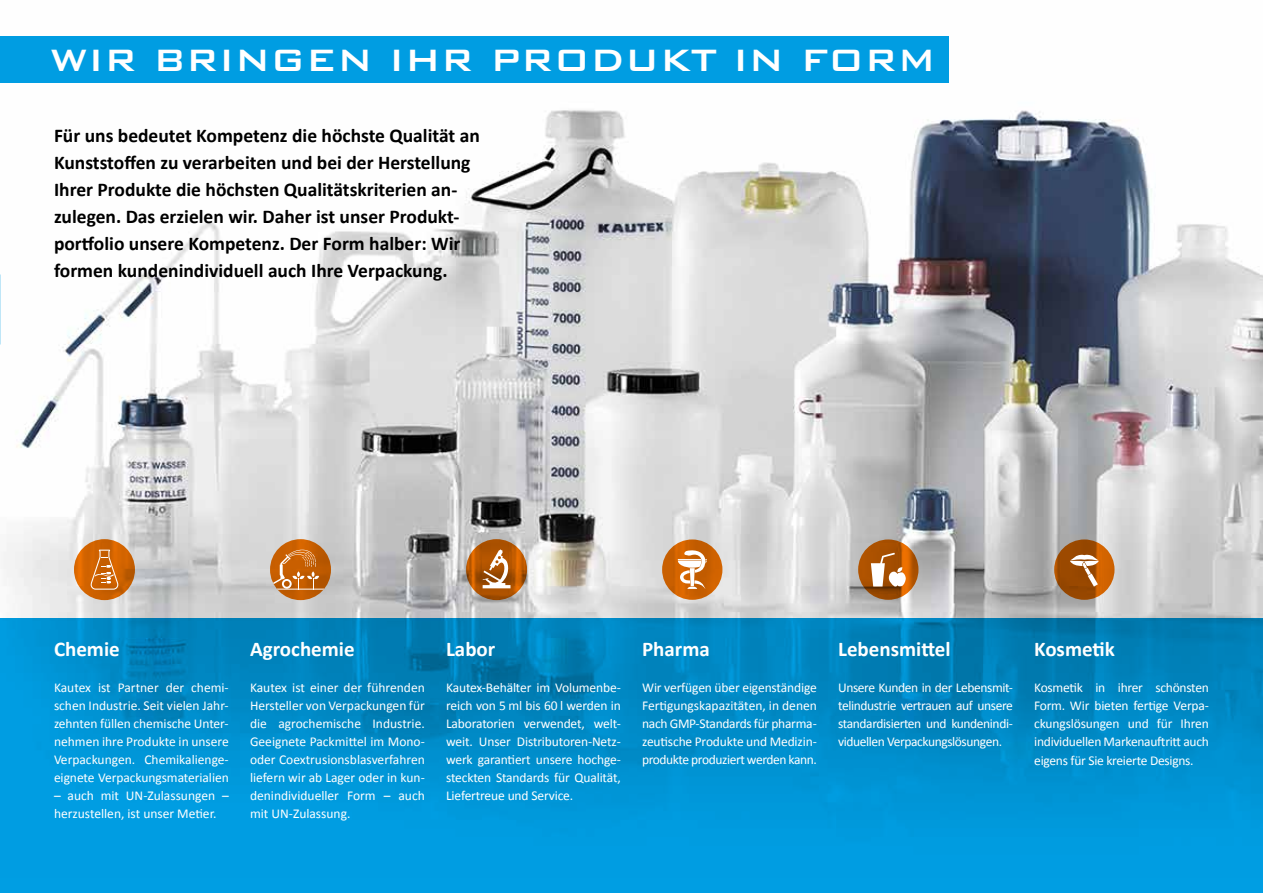
<style>
.page{position:relative;width:1263px;height:893px;background:#fff}
.page>*{position:absolute;margin:0;border:0;box-sizing:border-box;transform-origin:0 0}
.t1{font:500 41.25px "Bank Gothic BT";color:#fff}
.t2{font:700 21px "Calibri";color:#fff}
.t3{font:700 19.5px/27px "Calibri";color:#000}
.t4{font:13.5px/18px "Calibri";letter-spacing:-.01em;color:#fff;text-align:justify}
</style>
<div class="page">
<img style="left:0;top:36px;width:1263px;height:583px">
<div style="left:0;top:36px;width:948px;height:47px;background:#009ee3"></div>
<svg style="left:0;top:619px;width:1263px;height:274px;background:#008fcf"></svg>
<svg style="left:858px;top:539px;width:60px;height:61px;background:#ac5405"></svg>
<svg style="left:871px;top:553px;width:35px;height:34px"></svg>
<svg style="left:1054px;top:539px;width:60px;height:61px;background:#ac5304"></svg>
<svg style="left:1070px;top:554px;width:29px;height:33px"></svg>
<svg style="left:662px;top:539px;width:60px;height:61px;background:#cc6406"></svg>
<svg style="left:678px;top:549px;width:29px;height:40px"></svg>
<svg style="left:466px;top:539px;width:61px;height:61px;background:#b65805"></svg>
<svg style="left:483px;top:549px;width:27px;height:39px"></svg>
<svg style="left:74px;top:539px;width:61px;height:61px;background:#d06504"></svg>
<svg style="left:91px;top:550px;width:27px;height:40px"></svg>
<svg style="left:270px;top:539px;width:61px;height:61px"></svg>
<svg style="left:273px;top:549px;width:51px;height:41px;background:#cc772c"></svg>
<h1 class="t1" style="left:50px;top:38px;width:887px">WIR BRINGEN IHR PRODUKT IN FORM</h1>
<p class="t3" style="left:54px;top:122px;width:427px">Für uns bedeutet Kompetenz die höchste Qualität an Kunststoffen zu verarbeiten und bei der Herstellung Ihrer Produkte die höchsten Qualitätskriterien an&shy;zulegen. Das erzielen wir. Daher ist unser Produkt&shy;portfolio unsere Kompetenz. Der Form halber: Wir formen kundenindividuell auch Ihre Verpackung.</p>
<h2 class="t2" style="left:54px;top:635px;width:67px">Chemie</h2>
<p class="t4" style="left:54px;top:678px;width:176px">Kautex ist Partner der chemi&shy;schen Industrie. Seit vielen Jahr&shy;zehnten füllen chemische Unter&shy;nehmen ihre Produkte in unsere Verpackungen. Chemikalienge&shy;eignete Verpackungsmaterialien</p>
<p class="t4" style="left:54px;top:786px;width:176px">– auch mit UN-Zulassungen – herzustellen, ist unser Metier.</p>
<h2 class="t2" style="left:250px;top:635px;width:106px">Agrochemie</h2>
<p class="t4" style="left:250px;top:678px;width:176px">Kautex ist einer der führenden Hersteller von Verpackungen für die agrochemische Industrie.<br>Geeignete Packmittel im Mono&shy;oder Coextrusionsblasverfahren liefern wir ab Lager oder in kun&shy;denindividueller Form – auch mit UN-Zulassung.</p>
<h2 class="t2" style="left:446px;top:635px;width:51px">Labor</h2>
<p class="t4" style="left:446px;top:678px;width:176px">Kautex-Behälter im Volumenbe&shy;reich von 5 ml bis 60 l werden in Laboratorien verwendet, welt&shy;weit. Unser Distributoren-Netz&shy;werk garantiert unsere hochge&shy;steckten Standards für Qualität, Liefertreue und Service.</p>
<h2 class="t2" style="left:642px;top:635px;width:69px">Pharma</h2>
<p class="t4" style="left:642px;top:678px;width:176px">Wir verfügen über eigenständige Fertigungskapazitäten, in denen nach GMP-Standards für pharma&shy;zeutische Produkte und Medizin&shy;produkte produziert werden kann.</p>
<h2 class="t2" style="left:838px;top:635px;width:114px">Lebensmittel</h2>
<p class="t4" style="left:838px;top:678px;width:176px">Unsere Kunden in der Lebensmit&shy;telindustrie vertrauen auf unsere standardisierten und kundenindi&shy;viduellen Verpackungslösungen.</p>
<h2 class="t2" style="left:1034px;top:635px;width:82px">Kosmetik</h2>
<p class="t4" style="left:1034px;top:678px;width:176px">Kosmetik in ihrer schönsten Form. Wir bieten fertige Verpa&shy;ckungslösungen und für Ihren individuellen Markenauftritt auch</p>
<p class="t4" style="left:1034px;top:752px;width:161px">eigens für Sie kreierte Designs.</p>
</div>
